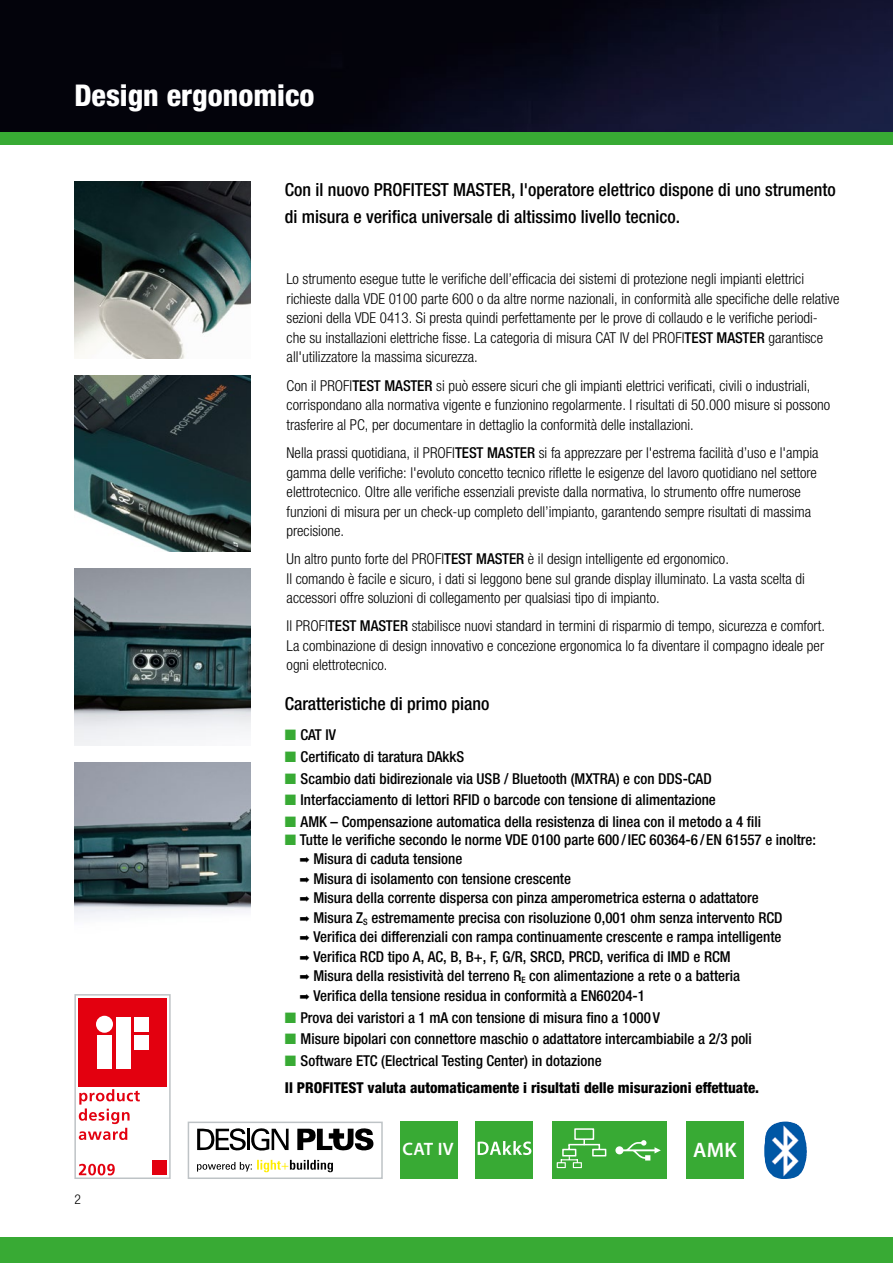
<style>
.page{position:relative;width:893px;height:1263px;background:#fff}
.page>*{position:absolute;margin:0;border:0;box-sizing:border-box;transform-origin:0 0}
.t1{font:800 condensed 30px "Helvetica Neue LTW1 G";color:#fff}
.t2{font:600 21px "Myriad Pro";color:#fff}
.t3{font:500 condensed 18px/27px "Helvetica Neue LTW1 G";color:#000}
.t4{font:600 18px "Myriad Pro";color:#fff}
.t5{font:300 condensed 15px/19.5px "Helvetica Neue LTW1 G";color:#000}
.t6{font:500 condensed 15px/19.5px "Helvetica Neue LTW1 G";color:#000}
.t7{font:800 condensed 15px/27px "Helvetica Neue LTW1 G";color:#000}
.t8{font:300 condensed 13.5px "Helvetica Neue LTW1 G";color:#000}
.s1{font-weight:500}
.s2{color:#38aa34}
</style>
<div class="page">
<div style="left:0;top:106px;width:893px;height:39px;background:#38aa34"></div>
<img style="left:0;top:0;width:893px;height:132px">
<div style="left:0;top:1237px;width:893px;height:26px;background:#38aa34"></div>
<img style="left:74px;top:182px;width:177px;height:176px">
<img style="left:74px;top:375px;width:177px;height:177px">
<img style="left:74px;top:569px;width:177px;height:176px">
<img style="left:74px;top:762px;width:177px;height:157px">
<div style="left:553px;top:1121px;width:57px;height:58px;background:#38aa34"></div>
<svg style="left:556px;top:1128px;width:51px;height:41px"></svg>
<div style="left:475px;top:1121px;width:58px;height:58px;background:#38aa34"></div>
<svg style="left:478px;top:1141px;width:53px;height:14px"></svg>
<div style="left:609px;top:1121px;width:58px;height:58px;background:#38aa34"></div>
<svg style="left:615px;top:1140px;width:46px;height:20px"></svg>
<div style="left:400px;top:1121px;width:57px;height:58px;background:#38aa34"></div>
<div style="left:687px;top:1121px;width:57px;height:58px;background:#38aa34"></div>
<div style="left:74px;top:994px;width:97px;height:185px;background:#fff;border:2px solid #bec3c6"></div>
<svg style="left:79px;top:1089px;width:61px;height:51px"></svg>
<svg style="left:79px;top:1164px;width:36px;height:11px"></svg>
<div style="left:152px;top:1160px;width:15px;height:15px;background:#e3000f"></div>
<div style="left:78px;top:998px;width:89px;height:88px;background:#e3000f"></div>
<div style="left:97px;top:1035px;width:15px;height:34px;background:#fff"></div>
<div style="left:96px;top:1016px;width:17px;height:17px;background:#fff;border-radius:50%"></div>
<div style="left:134px;top:1017px;width:15px;height:15px;background:#fff"></div>
<div style="left:116px;top:1017px;width:15px;height:52px;background:#fff"></div>
<div style="left:134px;top:1035px;width:15px;height:15px;background:#fff"></div>
<div style="left:188px;top:1121px;width:195px;height:58px;background:#fff;border:2px solid #bec3c6"></div>
<svg style="left:297px;top:1128px;width:77px;height:23px"></svg>
<svg style="left:197px;top:1128px;width:92px;height:23px"></svg>
<svg style="left:197px;top:1160px;width:136px;height:12px"></svg>
<img style="left:764px;top:1121px;width:43px;height:58px">
<h1 class="t1" style="left:74px;top:77px;width:242px">Design ergonomico</h1>
<p class="t3" style="left:285px;top:176px;width:552px">Con il nuovo PROFITEST MASTER, l'operatore elettrico dispone di uno strumento di misura e verifica universale di altissimo livello tecnico.</p>
<p class="t5" style="left:287px;top:269px;width:554px">Lo strumento esegue tutte le verifiche dell’efficacia dei sistemi di protezione negli impianti elettrici richieste dalla VDE 0100 parte 600 o da altre norme nazionali, in conformità alle specifiche delle relative sezioni della VDE 0413. Si presta quindi perfettamente per le prove di collaudo e le verifiche periodi&shy;che su installazioni elettriche fisse. La categoria di misura CAT IV del PROFI<span class="s1">TEST MASTER</span> garantisce all'utilizzatore la massima sicurezza.</p>
<p class="t5" style="left:287px;top:376px;width:545px">Con il PROFI<span class="s1">TEST MASTER</span> si può essere sicuri che gli impianti elettrici verificati, civili o industriali, corrispondano alla normativa vigente e funzionino regolarmente. I risultati di 50.000 misure si possono trasferire al PC, per documentare in dettaglio la conformità delle installazioni.</p>
<p class="t5" style="left:287px;top:443px;width:534px">Nella prassi quotidiana, il PROFI<span class="s1">TEST MASTER</span> si fa apprezzare per l'estrema facilità d’uso e l'ampia gamma delle verifiche: l'evoluto concetto tecnico riflette le esigenze del lavoro quotidiano nel settore elettrotecnico. Oltre alle verifiche essenziali previste dalla normativa, lo strumento offre numerose funzioni di misura per un check-up completo dell’impianto, garantendo sempre risultati di massima precisione.</p>
<p class="t5" style="left:287px;top:549px;width:520px">Un altro punto forte del PROFI<span class="s1">TEST MASTER</span> è il design intelligente ed ergonomico.<br>Il comando è facile e sicuro, i dati si leggono bene sul grande display illuminato. La vasta scelta di accessori offre soluzioni di collegamento per qualsiasi tipo di impianto.</p>
<p class="t5" style="left:287px;top:616px;width:540px;text-align:justify">Il PROFI<span class="s1">TEST MASTER</span> stabilisce nuovi standard in termini di risparmio di tempo, sicurezza e comfort.<br>La combinazione di design innovativo e concezione ergonomica lo fa diventare il compagno ideale per ogni elettrotecnico.</p>
<p class="t3" style="left:285px;top:690px;width:206px">Caratteristiche di primo piano</p>
<p class="t6" style="left:285px;top:725px;width:53px"><span class="s2">■</span> CAT IV</p>
<p class="t6" style="left:285px;top:747px;width:181px"><span class="s2">■</span> Certificato di taratura DAkkS</p>
<p class="t6" style="left:285px;top:769px;width:428px"><span class="s2">■</span> Scambio dati bidirezionale via USB / Bluetooth (MXTRA) e con DDS-CAD</p>
<p class="t6" style="left:285px;top:790px;width:432px"><span class="s2">■</span> Interfacciamento di lettori RFID o barcode con tensione di alimentazione</p>
<p class="t6" style="left:285px;top:812px;width:478px"><span class="s2">■</span> AMK – Compensazione automatica della resistenza di linea con il metodo a 4 fili</p>
<p class="t6" style="left:300px;top:830px;width:518px;text-indent:-15px"><span class="s2">■</span> Tutte le verifiche secondo le norme VDE 0100 parte 600 /IEC 60364-6 / EN 61557 e inoltre: ➡ Misura di caduta tensione<br>➡ Misura di isolamento con tensione crescente<br>➡ Misura della corrente dispersa con pinza amperometrica esterna o adattatore<br>➡ Misura Z<sub>S</sub> estremamente precisa con risoluzione 0,001 ohm senza intervento RCD<br>➡ Verifica dei differenziali con rampa continuamente crescente e rampa intelligente<br>➡ Verifica RCD tipo A, AC, B, B+, F, G/R, SRCD, PRCD, verifica di IMD e RCM<br>➡ Misura della resistività del terreno R<sub>E</sub> con alimentazione a rete o a batteria<br>➡ Verifica della tensione residua in conformità a EN60204-1</p>
<p class="t6" style="left:285px;top:1007px;width:377px"><span class="s2">■</span> Prova dei varistori a 1 mA con tensione di misura fino a 1000 V</p>
<p class="t6" style="left:285px;top:1029px;width:469px"><span class="s2">■</span> Misure bipolari con connettore maschio o adattatore intercambiabile a 2/3 poli</p>
<p class="t7" style="left:285px;top:1047px;width:476px"><span class="s2">■</span> <span class="s1">Software ETC (Electrical Testing Center) in dotazione<br></span>Il PROFITEST valuta automaticamente i risultati delle misurazioni effettuate.</p>
<p class="t8" style="left:74px;top:1191px;width:8px">2</p>
<p class="t4" style="left:402px;top:1138px;width:53px">CAT IV</p>
<h2 class="t2" style="left:693px;top:1137px;width:45px">AMK</h2>
</div>
